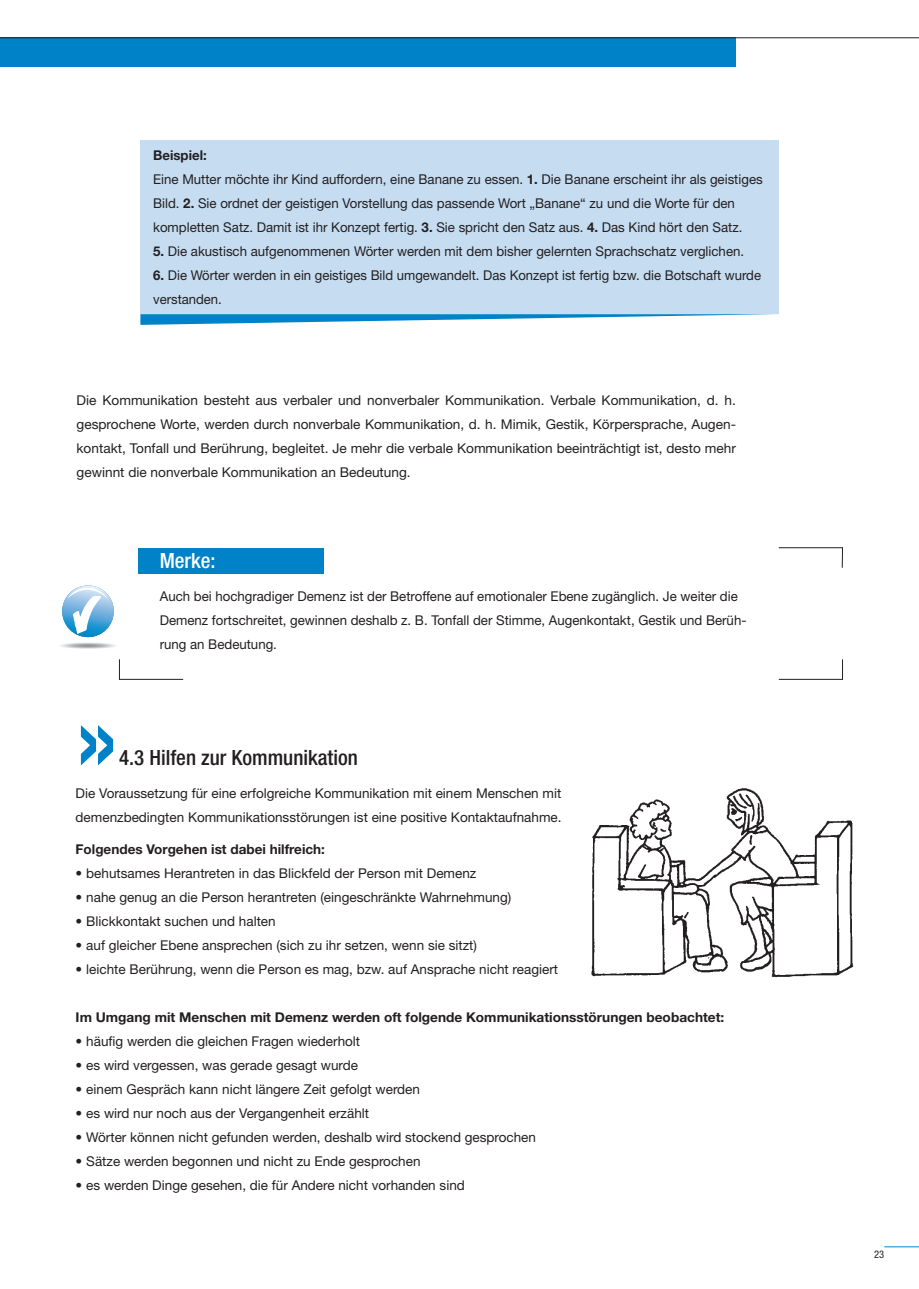
<style>
.page{position:relative;width:919px;height:1289px;background:#fff}
.page>*{position:absolute;margin:0;border:0;box-sizing:border-box;transform-origin:0 0}
.t1{font:500 condensed 105px "Helvetica Neue LT Std";color:#0082c8}
.t2{font:500 condensed 21px "Helvetica Neue LT Std";color:#231f20}
.t3{font:500 condensed 21px "Helvetica Neue LT Std";color:#fff}
.t4{font:13.5px/24px "Helvetica Neue LT Std";color:#231f20}
.t5{font:700 13.5px "Helvetica Neue LT Std";color:#231f20}
.t6{font:condensed 10.5px "Helvetica Neue LT Std";color:#231f20}
.s1{font-weight:700}
</style>
<div class="page">
<div style="left:0;top:37px;width:13px;height:30px;background:#0082c8"></div>
<svg style="left:0;top:37px;width:13px;height:1px"></svg>
<hr style="left:884px;top:1246px;width:34px;height:1px;background:#0082c8">
<div style="left:13px;top:37px;width:723px;height:30px;background:#0082c8"></div>
<hr style="left:13px;top:37px;width:905px;height:1px;background:#231f20">
<div style="left:140px;top:140px;width:638px;height:174px;background:#c5dcf1"></div>
<svg style="left:140px;top:314px;width:636px;height:11px"></svg>
<div style="left:138px;top:548px;width:186px;height:25px;background:#0082c8"></div>
<svg style="left:119px;top:659px;width:65px;height:21px"></svg>
<svg style="left:778px;top:659px;width:65px;height:21px"></svg>
<svg style="left:778px;top:547px;width:65px;height:21px"></svg>
<svg style="left:62px;top:585px;width:52px;height:52px"></svg>
<svg style="left:72px;top:587px;width:36px;height:12px"></svg>
<img style="left:62px;top:591px;width:44px;height:47px">
<img style="left:591px;top:788px;width:263px;height:190px">
<p class="t4" style="left:153px;top:143px;width:611px"><span class="s1">Beispiel:<br></span>Eine Mutter möchte ihr Kind auffordern, eine Banane zu essen. <span class="s1">1.</span> Die Banane erscheint ihr als geistiges Bild. <span class="s1">2.</span> Sie ordnet der geistigen Vorstellung das passende Wort „Banane“ zu und die Worte für den kompletten Satz. Damit ist ihr Konzept fertig. <span class="s1">3.</span> Sie spricht den Satz aus. <span class="s1">4.</span> Das Kind hört den Satz.</p>
<p class="t4" style="left:153px;top:239px;width:592px"><span class="s1">5.</span> Die akustisch aufgenommenen Wörter werden mit dem bisher gelernten Sprachschatz verglichen.</p>
<p class="t4" style="left:153px;top:263px;width:609px"><span class="s1">6.</span> Die Wörter werden in ein geistiges Bild umgewandelt. Das Konzept ist fertig bzw. die Botschaft wurde verstanden.</p>
<p class="t4" style="left:77px;top:388px;width:661px;text-align:justify">Die Kommunikation besteht aus verbaler und nonverbaler Kommunikation. Verbale Kommunikation, d. h. gesprochene Worte, werden durch nonverbale Kommunikation, d. h. Mimik, Gestik, Körpersprache, Augen&shy;kontakt, Tonfall und Berührung, begleitet. Je mehr die verbale Kommunikation beeinträchtigt ist, desto mehr gewinnt die nonverbale Kommunikation an Bedeutung.</p>
<h2 class="t3" style="left:160px;top:548px;width:57px">Merke:</h2>
<p class="t4" style="left:160px;top:583px;width:588px">Auch bei hochgradiger Demenz ist der Betroffene auf emotionaler Ebene zugänglich. Je weiter die<br>Demenz fortschreitet, gewinnen deshalb z. B. Tonfall der Stimme, Augenkontakt, Gestik und Berüh&shy;rung an Bedeutung.</p>
<h1 class="t1" style="left:76px;top:675px;width:44px">»</h1>
<h2 class="t2" style="left:119px;top:745px;width:240px">4.3 Hilfen zur Kommunikation</h2>
<p class="t4" style="left:76px;top:780px;width:487px">Die Voraussetzung für eine erfolgreiche Kommunikation mit einem Menschen mit demenzbedingten Kommunikationsstörungen ist eine positive Kontaktaufnahme.</p>
<p class="t5" style="left:76px;top:841px;width:251px">Folgendes Vorgehen ist dabei hilfreich:</p>
<p class="t4" style="left:76px;top:861px;width:402px">• behutsames Herantreten in das Blickfeld der Person mit Demenz</p>
<p class="t4" style="left:76px;top:885px;width:437px">• nahe genug an die Person herantreten (eingeschränkte Wahrnehmung)</p>
<p class="t4" style="left:76px;top:909px;width:201px">• Blickkontakt suchen und halten</p>
<p class="t4" style="left:76px;top:933px;width:403px">• auf gleicher Ebene ansprechen (sich zu ihr setzen, wenn sie sitzt)</p>
<p class="t4" style="left:76px;top:957px;width:484px">• leichte Berührung, wenn die Person es mag, bzw. auf Ansprache nicht reagiert</p>
<p class="t5" style="left:76px;top:1009px;width:650px">Im Umgang mit Menschen mit Demenz werden oft folgende Kommunikationsstörungen beobachtet:</p>
<p class="t4" style="left:76px;top:1029px;width:286px">• häufig werden die gleichen Fragen wiederholt</p>
<p class="t4" style="left:76px;top:1053px;width:284px">• es wird vergessen, was gerade gesagt wurde</p>
<p class="t4" style="left:76px;top:1077px;width:346px">• einem Gespräch kann nicht längere Zeit gefolgt werden</p>
<p class="t4" style="left:76px;top:1101px;width:295px">• es wird nur noch aus der Vergangenheit erzählt</p>
<p class="t4" style="left:76px;top:1125px;width:462px">• Wörter können nicht gefunden werden, deshalb wird stockend gesprochen</p>
<p class="t4" style="left:76px;top:1149px;width:346px">• Sätze werden begonnen und nicht zu Ende gesprochen</p>
<p class="t4" style="left:76px;top:1173px;width:390px">• es werden Dinge gesehen, die für Andere nicht vorhanden sind</p>
<p class="t6" style="left:874px;top:1248px;width:12px">23</p>
</div>
